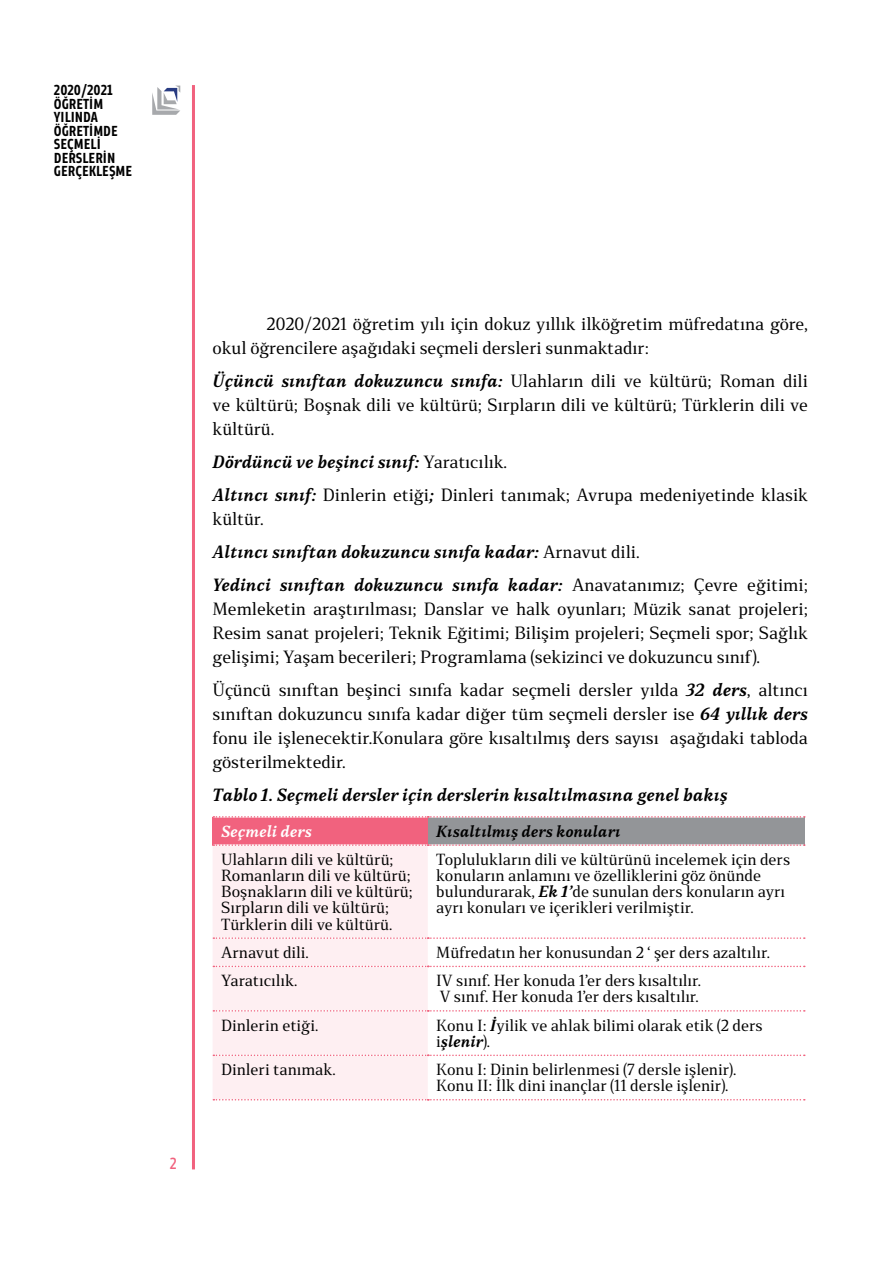
<style>
.page{position:relative;width:893px;height:1263px;background:#fff}
.page>*{position:absolute;margin:0;border:0;box-sizing:border-box;transform-origin:0 0}
.t1{font:16.5px/24px "Stobi Serif";color:#000;text-align:justify}
.t2{font:700 16.5px/33px "Stobi Serif It";color:#000}
.t3{font:15px/16.2px "Stobi Serif";color:#000}
.t4{font:700 15px "Stobi Serif It";color:#000}
.t5{font:700 15px "Stobi Serif It";color:#fff}
.t6{font:500 15px "Stobi Sans Cn";color:#f1627e}
.t7{font:700 13.5px/13.5px "Stobi Sans Cn";color:#000}
.s1{font-family:"Stobi Serif It";font-weight:700}
.s2{font-family:"Stobi Serif";font-weight:400}
</style>
<div class="page">
<hr style="left:192px;top:85px;width:3px;height:1084px;background:#f1627e">
<svg style="left:152px;top:86px;width:28px;height:29px"></svg>
<div style="left:213px;top:817px;width:215px;height:28px;background:#f1627e"></div>
<div style="left:428px;top:817px;width:376px;height:28px;background:#939598"></div>
<div style="left:213px;top:846px;width:215px;height:253px;background:#feeff2"></div>
<svg style="left:213px;top:816px;width:592px;height:2px"></svg>
<svg style="left:213px;top:844px;width:592px;height:2px"></svg>
<svg style="left:213px;top:937px;width:592px;height:2px"></svg>
<svg style="left:213px;top:966px;width:592px;height:1px"></svg>
<svg style="left:213px;top:1010px;width:592px;height:1px"></svg>
<svg style="left:213px;top:1054px;width:592px;height:2px"></svg>
<svg style="left:213px;top:1099px;width:592px;height:1px"></svg>
<p class="t7" style="left:54px;top:83px;width:80px">2020/2021<br>ÖĞRETİM<br>YILINDA<br>ÖĞRETİMDE<br>SEÇMELİ<br>DERSLERİN<br>GERÇEKLEŞME</p>
<p class="t6" style="left:170px;top:1153px;width:9px">2</p>
<p class="t1" style="left:213px;top:312px;width:597px;text-indent:54px">2020/2021 öğretim yılı için dokuz yıllık ilköğretim müfredatına göre, okul öğrencilere aşağıdaki seçmeli dersleri sunmaktadır:</p>
<p class="t1" style="left:213px;top:369px;width:597px"><span class="s1">Üçüncü sınıftan dokuzuncu sınıfa:</span> Ulahların dili ve kültürü; Roman dili ve kültürü; Boşnak dili ve kültürü; Sırpların dili ve kültürü; Türklerin dili ve kültürü.</p>
<p class="t2" style="left:213px;top:445px;width:296px">Dördüncü ve beşinci sınıf: <span class="s2">Yaratıcılık.</span></p>
<p class="t1" style="left:213px;top:483px;width:597px"><span class="s1">Altıncı sınıf:</span> Dinlerin etiği<span class="s1">;</span> Dinleri tanımak; Avrupa medeniyetinde klasik kültür.</p>
<p class="t2" style="left:213px;top:535px;width:597px">Altıncı sınıftan dokuzuncu sınıfa kadar: <span class="s2">Arnavut dili.<br></span>Yedinci sınıftan dokuzuncu sınıfa kadar: <span class="s2">Anavatanımız; Çevre eğitimi;</span></p>
<p class="t1" style="left:213px;top:597px;width:597px">Memleketin araştırılması; Danslar ve halk oyunları; Müzik sanat projeleri; Resim sanat projeleri; Teknik Eğitimi; Bilişim projeleri; Seçmeli spor; Sağlık gelişimi; Yaşam becerileri; Programlama (sekizinci ve dokuzuncu sınıf).</p>
<p class="t1" style="left:213px;top:678px;width:597px">Üçüncü sınıftan beşinci sınıfa kadar seçmeli dersler yılda <span class="s1">32 ders</span>, altıncı sınıftan dokuzuncu sınıfa kadar diğer tüm seçmeli dersler ise <span class="s1">64 yıllık ders </span>fonu ile işlenecektir.Konulara göre kısaltılmış ders sayısı aşağıdaki tabloda gösterilmektedir.</p>
<p class="t2" style="left:213px;top:778px;width:517px">Tablo 1. Seçmeli dersler için derslerin kısaltılmasına genel bakış</p>
<p class="t5" style="left:221px;top:821px;width:92px">Seçmeli ders</p>
<p class="t4" style="left:436px;top:821px;width:186px">Kısaltılmış ders konuları</p>
<p class="t3" style="left:221px;top:851px;width:193px">Ulahların dili ve kültürü;<br>Romanların dili ve kültürü;<br>Boşnakların dili ve kültürü;<br>Sırpların dili ve kültürü;<br>Türklerin dili ve kültürü.</p>
<p class="t3" style="left:436px;top:851px;width:355px">Toplulukların dili ve kültürünü incelemek için ders konuların anlamını ve özelliklerini göz önünde bulundurarak, <span class="s1">Ek 1’</span>de sunulan ders konuların ayrı ayrı konuları ve içerikleri verilmiştir.</p>
<p class="t3" style="left:221px;top:944px;width:89px">Arnavut dili.</p>
<p class="t3" style="left:436px;top:944px;width:335px">Müfredatın her konusundan 2 ‘ şer ders azaltılır.</p>
<p class="t3" style="left:221px;top:972px;width:78px">Yaratıcılık.</p>
<p class="t3" style="left:436px;top:972px;width:266px">IV sınıf. Her konuda 1’er ders kısaltılır.<br>V sınıf. Her konuda 1’er ders kısaltılır.</p>
<p class="t3" style="left:221px;top:1017px;width:99px">Dinlerin etiği.</p>
<p class="t3" style="left:436px;top:1017px;width:328px">Konu I: <span class="s1">İ</span>yilik ve ahlak bilimi olarak etik (2 ders</p>
<p class="t4" style="left:436px;top:1031px;width:55px"><span class="s2">i</span>şlenir<span class="s2">).</span></p>
<p class="t3" style="left:221px;top:1061px;width:116px">Dinleri tanımak.</p>
<p class="t3" style="left:436px;top:1061px;width:302px">Konu I: Dinin belirlenmesi (7 dersle işlenir).<br>Konu II: İlk dini inançlar (11 dersle işlenir).</p>
</div>
